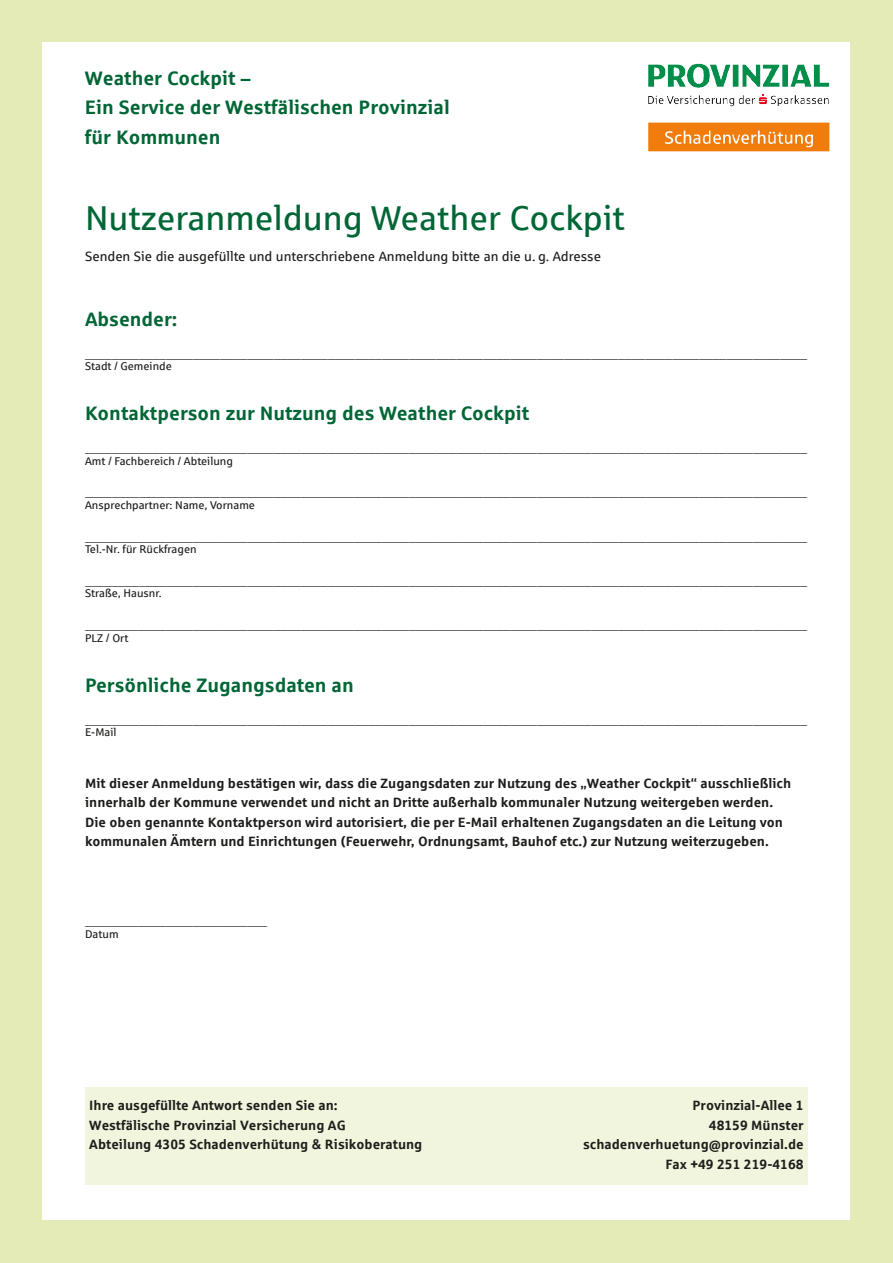
<style>
.page{position:relative;width:893px;height:1263px;background:#e4ebb6}
.page>*{position:absolute;margin:0;border:0;box-sizing:border-box;transform-origin:0 0}
.t1{font:34.5px "Sparkasse Rg";color:#006636}
.t2{font:700 19.5px/29.2px "Sparkasse Rg";color:#006636}
.t3{font:13.5px "Sparkasse Rg";color:#1d1d1b}
.t4{font:700 13.5px/19.5px "Sparkasse Rg";color:#1d1d1b}
.t5{font:11.25px "Sparkasse Rg";color:#1d1d1b}
</style>
<div class="page">
<div style="left:43px;top:43px;width:807px;height:1177px;background:#fff"></div>
<img style="left:648px;top:63px;width:182px;height:89px">
<div style="left:85px;top:1087px;width:723px;height:97px;background:#f2f5dd"></div>
<h2 class="t2" style="left:85px;top:63px;width:366px">Weather Cockpit –<br>Ein Service der Westfälischen Provinzial für Kommunen</h2>
<h1 class="t1" style="left:85px;top:197px;width:541px">Nutzeranmeldung Weather Cockpit</h1>
<p class="t3" style="left:85px;top:248px;width:517px">Senden Sie die ausgefüllte und unterschriebene Anmeldung bitte an die u. g. Adresse</p>
<h2 class="t2" style="left:85px;top:304px;width:94px">Absender:</h2>
<p class="t3" style="left:85px;top:344px;width:724px">___________________________________________________________________________________________________________</p>
<p class="t5" style="left:85px;top:359px;width:88px">Stadt / Gemeinde</p>
<h2 class="t2" style="left:85px;top:398px;width:446px">Kontaktperson zur Nutzung des Weather Cockpit</h2>
<p class="t3" style="left:85px;top:438px;width:724px">___________________________________________________________________________________________________________</p>
<p class="t5" style="left:85px;top:454px;width:149px">Amt / Fachbereich / Abteilung</p>
<p class="t3" style="left:85px;top:482px;width:724px">___________________________________________________________________________________________________________</p>
<p class="t5" style="left:85px;top:498px;width:171px">Ansprechpartner: Name, Vorname</p>
<p class="t3" style="left:85px;top:527px;width:724px">___________________________________________________________________________________________________________</p>
<p class="t5" style="left:85px;top:542px;width:113px">Tel.-Nr. für Rückfragen</p>
<p class="t3" style="left:85px;top:571px;width:724px">___________________________________________________________________________________________________________</p>
<p class="t5" style="left:85px;top:587px;width:78px">Straße, Hausnr.</p>
<p class="t3" style="left:85px;top:615px;width:724px">___________________________________________________________________________________________________________</p>
<p class="t5" style="left:85px;top:631px;width:45px">PLZ / Ort</p>
<h2 class="t2" style="left:85px;top:670px;width:270px">Persönliche Zugangsdaten an</h2>
<p class="t3" style="left:85px;top:710px;width:724px">___________________________________________________________________________________________________________</p>
<p class="t5" style="left:85px;top:725px;width:33px">E-Mail</p>
<p class="t4" style="left:85px;top:773px;width:708px">Mit dieser Anmeldung bestätigen wir, dass die Zugangsdaten zur Nutzung des „Weather Cockpit“ ausschließlich innerhalb der Kommune verwendet und nicht an Dritte außerhalb kommunaler Nutzung weitergeben werden.<br>Die oben genannte Kontaktperson wird autorisiert, die per E-Mail erhaltenen Zugangsdaten an die Leitung von kommunalen Ämtern und Einrichtungen (Feuerwehr, Ordnungsamt, Bauhof etc.) zur Nutzung weiterzugeben.</p>
<p class="t3" style="left:85px;top:911px;width:184px">___________________________</p>
<p class="t5" style="left:85px;top:927px;width:35px">Datum</p>
<p class="t4" style="left:89px;top:1095px;width:335px">Ihre ausgefüllte Antwort senden Sie an:<br>Westfälische Provinzial Versicherung AG<br>Abteilung 4305 Schadenverhütung &amp; Risikoberatung</p>
<p class="t4" style="left:583px;top:1095px;width:222px;text-align:right">Provinzial-Allee 1<br>48159 Münster schadenverhuetung@provinzial.de<br>Fax +49 251 219-4168</p>
</div>
